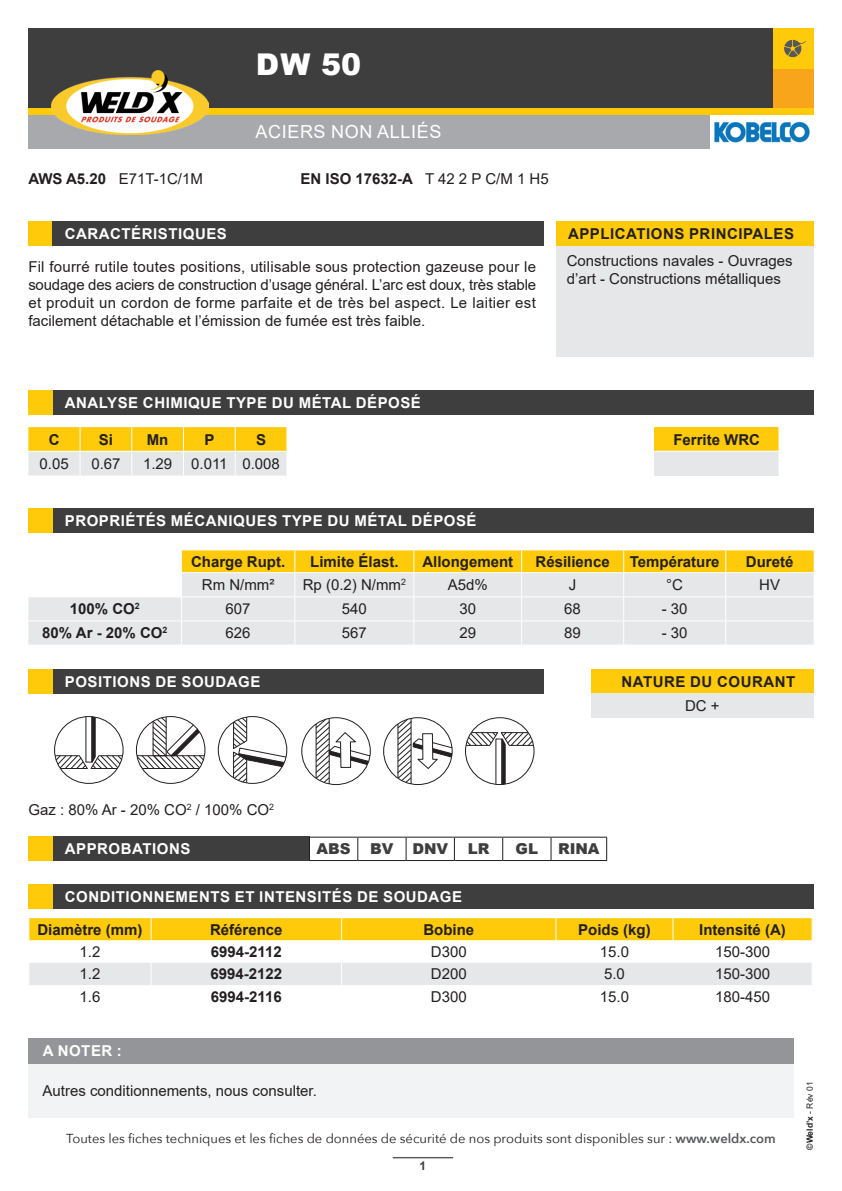
<style>
.page{position:relative;width:842px;height:1191px;background:#fff}
.page>*{position:absolute;margin:0;border:0;box-sizing:border-box;transform-origin:0 0}
.t1{font:900 30px "Arial";color:#fff}
.t2{font:18px "Arial";letter-spacing:.035em;color:#fff}
.t3{font:15px/18px "Arial";color:#231f20;text-align:justify}
.t4{font:700 15px "Arial";color:#231f20}
.t5{font:700 15px "Arial";letter-spacing:.035em;color:#fff}
.t6{font:700 15px "Arial";letter-spacing:.035em;color:#231f20}
.t7{font:900 15px "Arial";color:#3e3e3f}
.t8{font:13px "Avenir Next";color:#231f20}
.t9{font:700 12px "Arial";color:#3e3e3f}
.t10{font:700 8.6px "Arial";color:#231f20}
.s1{font-weight:700}
.s2{font-weight:400}
.s3{font-weight:600;color:#57585a}
</style>
<div class="page">
<div style="left:28px;top:115px;width:785px;height:34px;background:#a8a9ad"></div>
<div style="left:28px;top:28px;width:786px;height:81px;background:#3e3e3f"></div>
<div style="left:773px;top:69px;width:41px;height:40px;background:#f9a51b"></div>
<div style="left:28px;top:221px;width:24px;height:24px;background:#feca0a"></div>
<div style="left:28px;top:109px;width:786px;height:6px;background:#feca0a"></div>
<img style="left:51px;top:71px;width:157px;height:63px">
<div style="left:773px;top:28px;width:41px;height:41px;background:#feca0a"></div>
<svg style="left:784px;top:40px;width:22px;height:18px"></svg>
<div style="left:52px;top:221px;width:492px;height:24px;background:#3e3e3f"></div>
<div style="left:52px;top:391px;width:762px;height:24px;background:#3e3e3f"></div>
<svg style="left:28px;top:427px;width:259px;height:48px"></svg>
<div style="left:28px;top:391px;width:24px;height:24px;background:#feca0a"></div>
<hr style="left:393px;top:1157px;width:60px;height:1px;background:#57585a">
<div style="left:556px;top:245px;width:257px;height:112px;background:#e6e7e9"></div>
<div style="left:556px;top:221px;width:257px;height:24px;background:#feca0a"></div>
<div style="left:52px;top:508px;width:762px;height:24px;background:#3e3e3f"></div>
<div style="left:28px;top:508px;width:24px;height:24px;background:#feca0a"></div>
<div style="left:52px;top:669px;width:492px;height:24px;background:#3e3e3f"></div>
<div style="left:28px;top:669px;width:24px;height:24px;background:#feca0a"></div>
<div style="left:591px;top:669px;width:223px;height:24px;background:#feca0a"></div>
<div style="left:591px;top:693px;width:223px;height:24px;background:#e6e7e9"></div>
<div style="left:52px;top:884px;width:762px;height:25px;background:#3e3e3f"></div>
<div style="left:28px;top:884px;width:24px;height:25px;background:#feca0a"></div>
<svg style="left:28px;top:918px;width:785px;height:67px"></svg>
<div style="left:28px;top:1037px;width:766px;height:80px;background:#f2f3f4"></div>
<div style="left:28px;top:1037px;width:766px;height:26px;background:#939598"></div>
<svg style="left:28px;top:550px;width:786px;height:94px"></svg>
<div style="left:655px;top:427px;width:124px;height:24px;background:#feca0a"></div>
<div style="left:655px;top:451px;width:124px;height:24px;background:#e6e7e9"></div>
<hr style="left:655px;top:451px;width:124px;height:1px;background:#fff">
<div style="left:52px;top:837px;width:258px;height:24px;background:#3e3e3f"></div>
<div style="left:28px;top:837px;width:24px;height:24px;background:#feca0a"></div>
<svg style="left:357px;top:838px;width:1px;height:22px"></svg>
<svg style="left:406px;top:838px;width:1px;height:22px"></svg>
<svg style="left:502px;top:838px;width:1px;height:22px"></svg>
<svg style="left:551px;top:838px;width:1px;height:22px"></svg>
<svg style="left:606px;top:838px;width:1px;height:22px"></svg>
<hr style="left:309px;top:837px;width:49px;height:1px;background:#231f20">
<svg style="left:309px;top:838px;width:1px;height:22px"></svg>
<hr style="left:358px;top:837px;width:48px;height:1px;background:#231f20">
<hr style="left:406px;top:837px;width:48px;height:1px;background:#231f20">
<hr style="left:454px;top:837px;width:49px;height:1px;background:#231f20">
<svg style="left:454px;top:837px;width:1px;height:23px"></svg>
<hr style="left:503px;top:837px;width:48px;height:1px;background:#231f20">
<hr style="left:551px;top:837px;width:56px;height:1px;background:#231f20">
<hr style="left:309px;top:860px;width:49px;height:1px;background:#231f20">
<hr style="left:358px;top:860px;width:48px;height:1px;background:#231f20">
<hr style="left:406px;top:860px;width:48px;height:1px;background:#231f20">
<hr style="left:454px;top:860px;width:49px;height:1px;background:#231f20">
<hr style="left:503px;top:860px;width:48px;height:1px;background:#231f20">
<hr style="left:551px;top:860px;width:56px;height:1px;background:#231f20">
<svg style="left:55px;top:716px;width:67px;height:53px"></svg>
<div style="left:54px;top:716px;width:70px;height:68px;border:1px solid #231f20;border-radius:50%"></div>
<svg style="left:136px;top:716px;width:69px;height:54px"></svg>
<div style="left:136px;top:716px;width:69px;height:68px;border:1px solid #231f20;border-radius:50%"></div>
<svg style="left:232px;top:716px;width:55px;height:68px"></svg>
<div style="left:218px;top:716px;width:69px;height:68px;border:1px solid #231f20;border-radius:50%"></div>
<img style="left:710px;top:115px;width:103px;height:34px">
<svg style="left:315px;top:717px;width:55px;height:67px"></svg>
<div style="left:301px;top:717px;width:70px;height:68px;border:1px solid #231f20;border-radius:50%"></div>
<svg style="left:397px;top:717px;width:55px;height:67px"></svg>
<div style="left:383px;top:717px;width:70px;height:68px;border:1px solid #231f20;border-radius:50%"></div>
<svg style="left:465px;top:731px;width:69px;height:53px"></svg>
<div style="left:465px;top:717px;width:69px;height:68px;border:1px solid #231f20;border-radius:50%"></div>
<h1 class="t1" style="left:256px;top:43px;width:107px">DW 50</h1>
<p class="t2" style="left:255px;top:120px;width:187px">ACIERS NON ALLIÉS</p>
<p class="t3" style="left:28px;top:170px;width:176px"><span class="s1">AWS A5.20</span> E71T-1C/1M</p>
<p class="t4" style="left:300px;top:169px;width:250px">EN ISO 17632-A <span class="s2">T 42 2 P C/M 1 H5</span></p>
<p class="t5" style="left:65px;top:223px;width:164px">CARACTÉRISTIQUES</p>
<p class="t3" style="left:28px;top:257px;width:509px">Fil fourré rutile toutes positions, utilisable sous protection gazeuse pour le soudage des aciers de construction d’usage général. L’arc est doux, très stable et produit un cordon de forme parfaite et de très bel aspect. Le laitier est facilement détachable et l’émission de fumée est très faible.</p>
<p class="t6" style="left:568px;top:223px;width:228px">APPLICATIONS PRINCIPALES</p>
<p class="t3" style="left:567px;top:251px;width:227px">Constructions navales - Ouvrages d’art - Constructions métalliques</p>
<p class="t5" style="left:65px;top:392px;width:358px">ANALYSE CHIMIQUE TYPE DU MÉTAL DÉPOSÉ</p>
<p class="t4" style="left:49px;top:429px;width:12px">C</p>
<p class="t4" style="left:99px;top:429px;width:16px">Si</p>
<p class="t4" style="left:147px;top:429px;width:23px">Mn</p>
<p class="t4" style="left:204px;top:429px;width:12px">P</p>
<p class="t4" style="left:256px;top:429px;width:12px">S</p>
<p class="t3" style="left:40px;top:454px;width:31px">0.05</p>
<p class="t3" style="left:91px;top:454px;width:31px">0.67</p>
<p class="t3" style="left:143px;top:454px;width:31px">1.29</p>
<p class="t3" style="left:191px;top:454px;width:90px">0.011 0.008</p>
<p class="t5" style="left:65px;top:510px;width:413px">PROPRIÉTÉS MÉCANIQUES TYPE DU MÉTAL DÉPOSÉ</p>
<p class="t4" style="left:673px;top:429px;width:88px">Ferrite WRC</p>
<p class="t4" style="left:191px;top:551px;width:96px">Charge Rupt.</p>
<p class="t4" style="left:310px;top:551px;width:90px">Limite Élast.</p>
<p class="t4" style="left:422px;top:551px;width:92px">Allongement</p>
<p class="t4" style="left:536px;top:551px;width:76px">Résilience</p>
<p class="t4" style="left:630px;top:551px;width:91px">Température</p>
<p class="t4" style="left:746px;top:551px;width:49px">Dureté</p>
<p class="t3" style="left:202px;top:576px;width:74px">Rm N/mm²</p>
<p class="t3" style="left:303px;top:576px;width:105px">Rp (0.2) N/mm<sup>2</sup></p>
<p class="t3" style="left:448px;top:576px;width:42px">A5d%</p>
<p class="t3" style="left:569px;top:576px;width:9px">J</p>
<p class="t3" style="left:666px;top:576px;width:18px">°C</p>
<p class="t3" style="left:759px;top:576px;width:22px">HV</p>
<p class="t4" style="left:70px;top:598px;width:71px">100% CO<sup>2</sup></p>
<p class="t3" style="left:226px;top:600px;width:27px">607</p>
<p class="t3" style="left:342px;top:600px;width:27px">540</p>
<p class="t3" style="left:459px;top:600px;width:18px">30</p>
<p class="t3" style="left:564px;top:600px;width:18px">68</p>
<p class="t3" style="left:662px;top:600px;width:27px">- 30</p>
<p class="t4" style="left:42px;top:622px;width:127px">80% Ar - 20% CO<sup>2</sup></p>
<p class="t3" style="left:226px;top:624px;width:27px">626</p>
<p class="t3" style="left:342px;top:624px;width:27px">567</p>
<p class="t3" style="left:459px;top:624px;width:18px">29</p>
<p class="t3" style="left:564px;top:624px;width:18px">89</p>
<p class="t3" style="left:662px;top:624px;width:27px">- 30</p>
<p class="t5" style="left:65px;top:671px;width:197px">POSITIONS DE SOUDAGE</p>
<p class="t6" style="left:622px;top:671px;width:175px">NATURE DU COURANT</p>
<p class="t3" style="left:685px;top:696px;width:36px">DC +</p>
<p class="t3" style="left:28px;top:801px;width:247px">Gaz : 80% Ar - 20% CO<sup>2</sup> / 100% CO<sup>2</sup></p>
<p class="t5" style="left:65px;top:838px;width:127px">APPROBATIONS</p>
<p class="t7" style="left:317px;top:838px;width:36px">ABS</p>
<p class="t7" style="left:370px;top:838px;width:79px">BV DNV</p>
<p class="t7" style="left:468px;top:838px;width:23px">LR</p>
<p class="t7" style="left:516px;top:838px;width:24px">GL</p>
<p class="t7" style="left:558px;top:838px;width:43px">RINA</p>
<p class="t5" style="left:65px;top:886px;width:399px">CONDITIONNEMENTS ET INTENSITÉS DE SOUDAGE</p>
<p class="t4" style="left:37px;top:919px;width:107px">Diamètre (mm)</p>
<p class="t4" style="left:210px;top:919px;width:74px">Référence</p>
<p class="t4" style="left:423px;top:919px;width:52px">Bobine</p>
<p class="t4" style="left:578px;top:919px;width:74px">Poids (kg)</p>
<p class="t4" style="left:699px;top:919px;width:88px">Intensité (A)</p>
<p class="t3" style="left:80px;top:942px;width:22px">1.2</p>
<p class="t4" style="left:211px;top:941px;width:72px">6994-2112</p>
<p class="t3" style="left:431px;top:942px;width:37px">D300</p>
<p class="t3" style="left:600px;top:942px;width:31px">15.0</p>
<p class="t3" style="left:715px;top:942px;width:57px">150-300</p>
<p class="t3" style="left:80px;top:965px;width:22px">1.2</p>
<p class="t4" style="left:210px;top:963px;width:73px">6994-2122</p>
<p class="t3" style="left:431px;top:965px;width:37px">D200</p>
<p class="t3" style="left:604px;top:965px;width:22px">5.0</p>
<p class="t3" style="left:715px;top:965px;width:57px">150-300</p>
<p class="t3" style="left:80px;top:987px;width:22px">1.6</p>
<p class="t4" style="left:211px;top:985px;width:72px">6994-2116</p>
<p class="t3" style="left:431px;top:987px;width:37px">D300</p>
<p class="t3" style="left:600px;top:987px;width:31px">15.0</p>
<p class="t3" style="left:715px;top:987px;width:57px">180-450</p>
<p class="t5" style="left:43px;top:1040px;width:81px">A NOTER :</p>
<p class="t3" style="left:43px;top:1081px;width:276px">Autres conditionnements, nous consulter.</p>
<p class="t8" style="left:66px;top:1127px;width:711px">Toutes les fiches techniques et les fiches de données de sécurité de nos produits sont disponibles sur : <span class="s3">www.weldx.com</span></p>
<p class="t9" style="left:419px;top:1157px;width:8px">1</p>
<p class="t10" style="left:804px;top:1149px;width:70px;rotate:-90deg">©Weld’x <span class="s2">- Rév 01</span></p>
</div>
